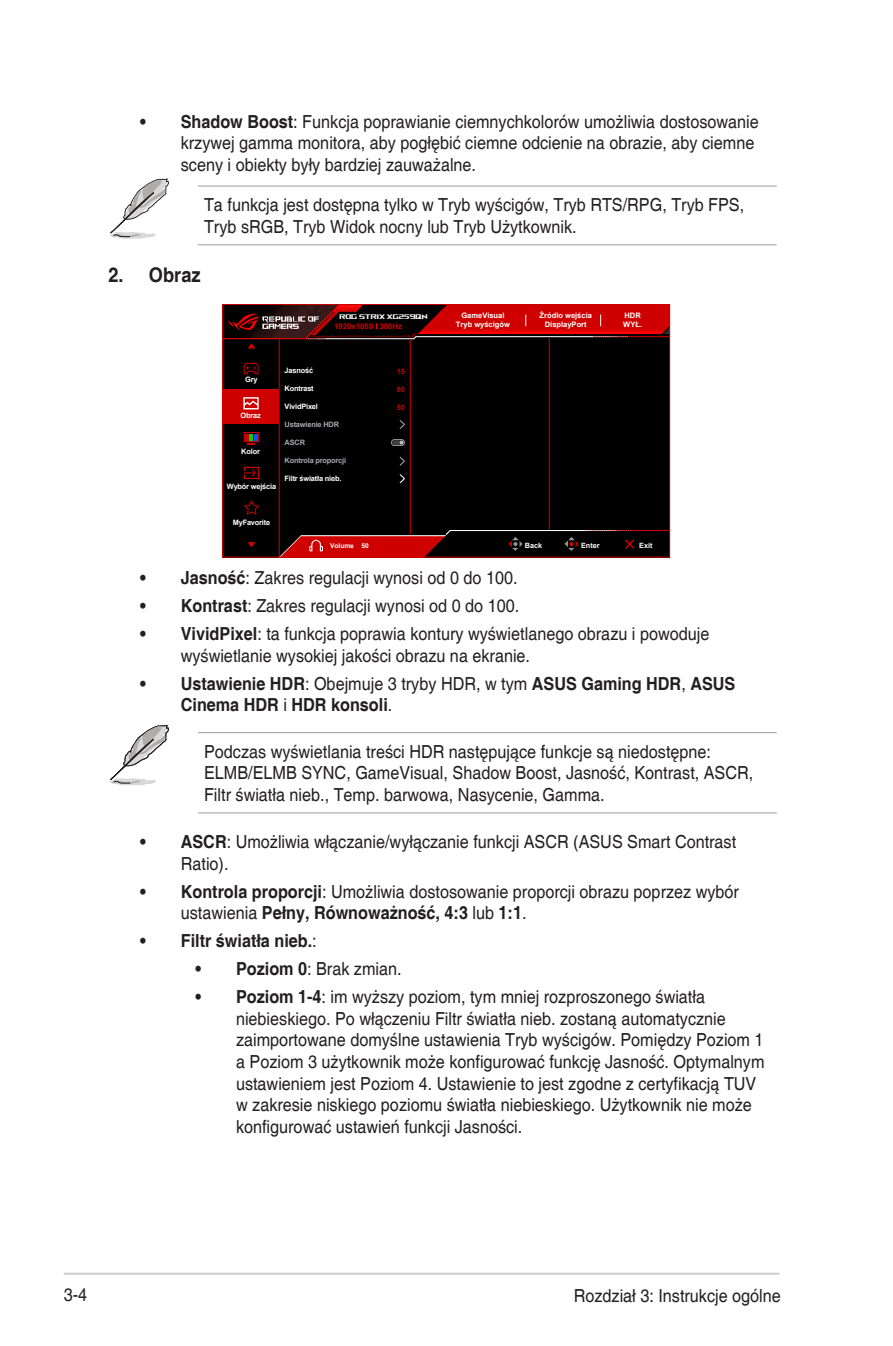
<style>
.page{position:relative;width:893px;height:1346px;background:#fff}
.page>*{position:absolute;margin:0;border:0;box-sizing:border-box;transform-origin:0 0}
.t1{font:700 20.25px "Helvetica";color:#231f20;scale:.9 1}
.t2{font:18px/21.6px "Helvetica";color:#231f20;scale:.9 1}
.t3{font:700 18px/21.6px "Helvetica";color:#231f20;scale:.9 1}
.t4{font:700 7.88px "Arial";color:#cf0000}
.t5{font:700 7.42px "Arial";letter-spacing:-.025em;color:#fff}
.t6{font:700 7.42px/9.2px "Arial";color:#fff;text-align:center}
.t7{font:700 7.42px "Arial";letter-spacing:-.025em;color:#a8a9ad}
.t8{font:700 7.42px "Arial";color:#cf0000}
.t9{font:700 7.2px "Arial";color:#fff}
.t10{font:6.52px "ROG Fonts";color:#fff}
.t11{font:700 6.52px "Arial";color:#fff}
.s1{font-weight:700}
.s2{font-weight:400}
</style>
<div class="page">
<hr style="left:64px;top:1272px;width:715px;height:3px;background:#d1d2d4">
<hr style="left:198px;top:185px;width:579px;height:2px;background:#a8a9ad">
<hr style="left:198px;top:244px;width:579px;height:1px;background:#a8a9ad">
<hr style="left:198px;top:732px;width:579px;height:1px;background:#a8a9ad">
<hr style="left:198px;top:812px;width:579px;height:1px;background:#a8a9ad">
<svg style="left:109px;top:178px;width:60px;height:61px"></svg>
<img style="left:224px;top:306px;width:444px;height:249px">
<div style="left:223px;top:388px;width:56px;height:35px;background:#cf0000"></div>
<hr style="left:279px;top:339px;width:1px;height:218px;background:#cf0000">
<hr style="left:410px;top:340px;width:1px;height:194px;background:#cf0000">
<hr style="left:549px;top:337px;width:1px;height:192px;background:#cf0000">
<svg style="left:508px;top:537px;width:14px;height:14px"></svg>
<svg style="left:564px;top:537px;width:15px;height:14px"></svg>
<svg style="left:625px;top:539px;width:9px;height:10px"></svg>
<div style="left:222px;top:304px;width:448px;height:253px;border:1px solid #cf0000"></div>
<svg style="left:309px;top:540px;width:14px;height:11px"></svg>
<svg style="left:248px;top:343px;width:7px;height:5px"></svg>
<svg style="left:248px;top:542px;width:7px;height:5px"></svg>
<svg style="left:400px;top:420px;width:5px;height:9px"></svg>
<svg style="left:400px;top:457px;width:5px;height:8px"></svg>
<svg style="left:400px;top:474px;width:5px;height:9px"></svg>
<svg style="left:244px;top:432px;width:15px;height:12px"></svg>
<svg style="left:243px;top:397px;width:16px;height:12px"></svg>
<svg style="left:244px;top:467px;width:15px;height:12px"></svg>
<svg style="left:244px;top:363px;width:14px;height:11px"></svg>
<svg style="left:244px;top:500px;width:16px;height:15px"></svg>
<svg style="left:391px;top:439px;width:14px;height:7px"></svg>
<svg style="left:109px;top:725px;width:60px;height:61px"></svg>
<p class="t2" style="left:181px;top:111px;width:644px;text-indent:-40px"><span class="s1">• Shadow Boost</span>: Funkcja poprawianie ciemnychkolorów umożliwia dostosowanie krzywej gamma monitora, aby pogłębić ciemne odcienie na obrazie, aby ciemne sceny i obiekty były bardziej zauważalne.</p>
<p class="t2" style="left:204px;top:195px;width:602px">Ta funkcja jest dostępna tylko w Tryb wyścigów, Tryb RTS/RPG, Tryb FPS,<br>Tryb sRGB, Tryb Widok nocny lub Tryb Użytkownik.</p>
<p class="t1" style="left:108px;top:263px;width:104px">2. Obraz</p>
<p class="t10" style="left:339px;top:313px;width:90px">ROG STRIX XG259QN</p>
<p class="t4" style="left:334px;top:321px;width:69px">1920x1080 380Hz</p>
<p class="t6" style="left:540px;top:311px;width:54px">Źródło wejścia</p>
<p class="t6" style="left:456px;top:311px;width:56px">GameVisual<br>Tryb wyścigów</p>
<p class="t5" style="left:624px;top:310px;width:18px">HDR</p>
<p class="t5" style="left:623px;top:319px;width:20px">WYŁ.</p>
<p class="t6" style="left:545px;top:320px;width:43px">DisplayPort</p>
<p class="t5" style="left:245px;top:374px;width:14px">Gry</p>
<p class="t5" style="left:240px;top:410px;width:22px">Obraz</p>
<p class="t5" style="left:241px;top:446px;width:20px">Kolor</p>
<p class="t5" style="left:227px;top:481px;width:51px">Wybór wejścia</p>
<p class="t5" style="left:233px;top:517px;width:39px">MyFavorite</p>
<p class="t5" style="left:285px;top:365px;width:30px">Jasność</p>
<p class="t5" style="left:285px;top:383px;width:31px">Kontrast</p>
<p class="t5" style="left:285px;top:401px;width:35px">VividPixel</p>
<p class="t7" style="left:285px;top:419px;width:56px">Ustawienie HDR</p>
<p class="t7" style="left:285px;top:437px;width:22px">ASCR</p>
<p class="t7" style="left:285px;top:455px;width:63px">Kontrola proporcji</p>
<p class="t5" style="left:285px;top:473px;width:58px">Filtr światła nieb.</p>
<p class="t8" style="left:397px;top:366px;width:10px">15</p>
<p class="t8" style="left:397px;top:384px;width:10px">80</p>
<p class="t8" style="left:397px;top:402px;width:10px">50</p>
<p class="t11" style="left:330px;top:541px;width:40px">Volume 50</p>
<p class="t9" style="left:525px;top:541px;width:19px">Back</p>
<p class="t9" style="left:581px;top:541px;width:20px">Enter</p>
<p class="t9" style="left:639px;top:541px;width:15px">Exit</p>
<p class="t2" style="left:140px;top:567px;width:421px"><span class="s1">• Jasność</span>: Zakres regulacji wynosi od 0 do 100.</p>
<p class="t2" style="left:140px;top:595px;width:423px"><span class="s1">• Kontrast</span>: Zakres regulacji wynosi od 0 do 100.</p>
<p class="t2" style="left:181px;top:623px;width:589px;text-indent:-40px"><span class="s1">• VividPixel</span>: ta funkcja poprawia kontury wyświetlanego obrazu i powoduje wyświetlanie wysokiej jakości obrazu na ekranie.</p>
<p class="t3" style="left:181px;top:673px;width:618px;text-indent:-40px">• Ustawienie HDR<span class="s2">: Obejmuje 3 tryby HDR, w tym</span> ASUS Gaming HDR<span class="s2">,</span> ASUS<br>Cinema HDR <span class="s2">i</span> HDR konsoli<span class="s2">.</span></p>
<p class="t2" style="left:204px;top:741px;width:612px">Podczas wyświetlania treści HDR następujące funkcje są niedostępne:<br>ELMB/ELMB SYNC, GameVisual, Shadow Boost, Jasność, Kontrast, ASCR,<br>Filtr światła nieb., Temp. barwowa, Nasycenie, Gamma.</p>
<p class="t2" style="left:181px;top:831px;width:619px;text-indent:-40px"><span class="s1">• ASCR</span>: Umożliwia włączanie/wyłączanie funkcji ASCR (ASUS Smart Contrast<br>Ratio).</p>
<p class="t2" style="left:181px;top:881px;width:622px;text-indent:-40px"><span class="s1">• Kontrola proporcji</span>: Umożliwia dostosowanie proporcji obrazu poprzez wybór ustawienia <span class="s1">Pełny, Równoważność, 4:3</span> lub <span class="s1">1:1</span>.</p>
<p class="t3" style="left:140px;top:931px;width:198px">• Filtr światła nieb.<span class="s2">:</span></p>
<p class="t2" style="left:196px;top:958px;width:231px"><span class="s1">• Poziom 0</span>: Brak zmian.</p>
<p class="t2" style="left:236px;top:987px;width:589px;text-indent:-41px"><span class="s1">• Poziom 1-4</span>: im wyższy poziom, tym mniej rozproszonego światła niebieskiego. Po włączeniu Filtr światła nieb. zostaną automatycznie zaimportowane domyślne ustawienia Tryb wyścigów. Pomiędzy Poziom 1 a Poziom 3 użytkownik może konfigurować funkcję Jasność. Optymalnym ustawieniem jest Poziom 4. Ustawienie to jest zgodne z certyfikacją TUV w zakresie niskiego poziomu światła niebieskiego. Użytkownik nie może konfigurować ustawień funkcji Jasności.</p>
<p class="t2" style="left:64px;top:1284px;width:28px">3-4</p>
<p class="t2" style="left:574px;top:1285px;width:232px">Rozdział 3: Instrukcje ogólne</p>
</div>
